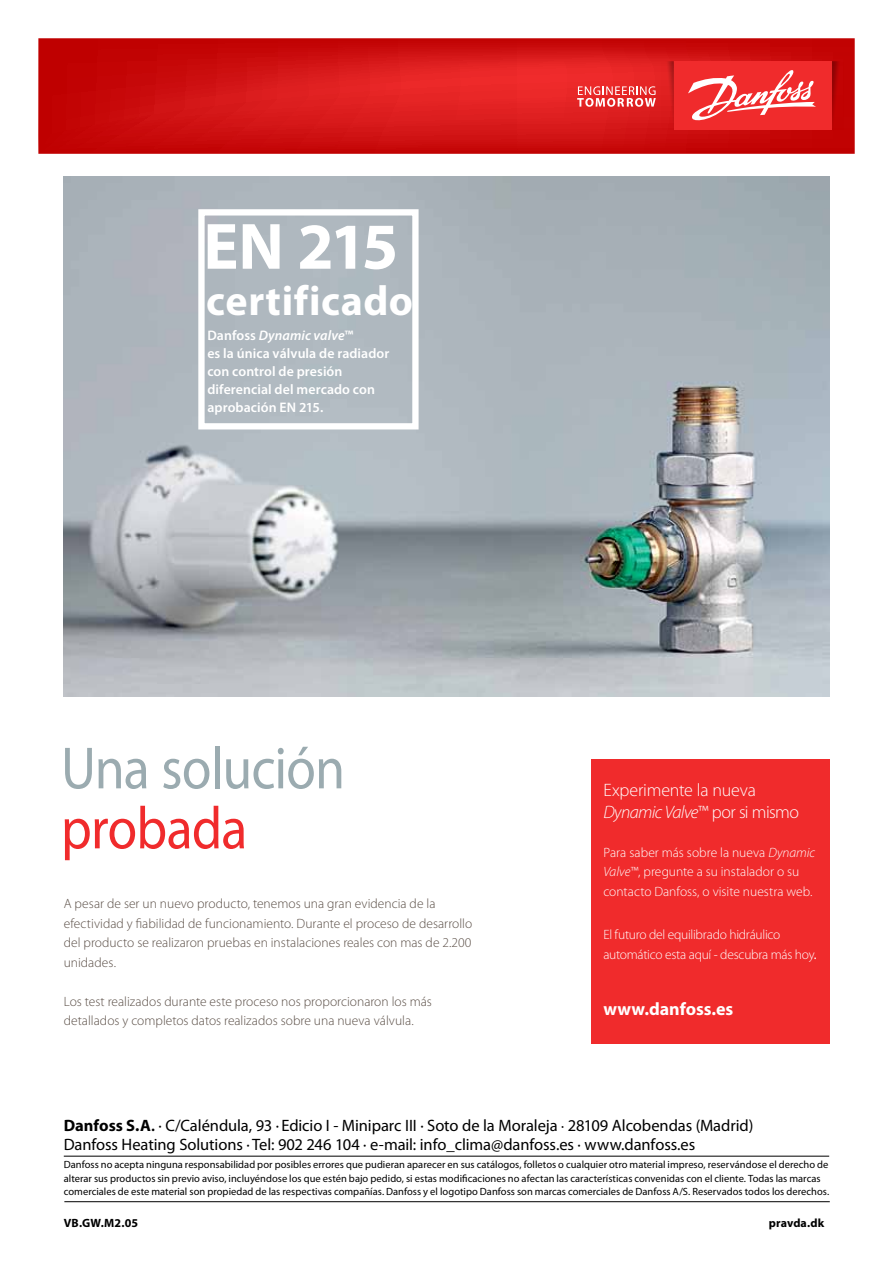
<style>
.page{position:relative;width:893px;height:1263px;background:#fff}
.page>*{position:absolute;margin:0;border:0;box-sizing:border-box;transform-origin:0 0}
.t1{font:700 66px "Myriad Pro";color:#fff}
.t2{font:60px "Myriad Pro";letter-spacing:-.015em;color:#9babb0;scale:.9 1}
.t3{font:60px "Myriad Pro";letter-spacing:-.015em;color:#f02b2c;scale:.9 1}
.t4{font:700 42px "Myriad Pro";letter-spacing:.015em;color:#fff}
.t5{font:300 18px/22.5px "Myriad Pro";letter-spacing:-.015em;color:#fff}
.t6{font:700 18px "Myriad Pro";color:#fff}
.t7{font:16.5px/19.5px "Myriad Pro";letter-spacing:-.005em;color:#000}
.t8{font:600 13.8px/18px "Myriad Pro";letter-spacing:.005em;color:#fff}
.t9{font:300 13.5px/19.5px "Myriad Pro";color:#5b4f47}
.t10{font:300 13.5px/19.5px "Myriad Pro";letter-spacing:-.01em;color:#fff}
.t11{font:700 12px "Myriad Pro";letter-spacing:.005em;color:#000}
.t12{font:10.5px/13.5px "Myriad Pro";color:#000}
.s1{font-style:italic}
.s2{font-weight:400}
.s3{font-weight:700}
.s4{font-weight:600}
.s5{font-size:15.3px}
</style>
<div class="page">
<div style="left:591px;top:759px;width:238px;height:285px;background:#f02b2c"></div>
<img style="left:64px;top:176px;width:765px;height:521px">
<div style="left:198px;top:209px;width:221px;height:220px;border:6px solid #fff"></div>
<hr style="left:64px;top:1156px;width:765px;height:1px;background:#000">
<hr style="left:64px;top:1201px;width:766px;height:1px;background:#000">
<svg style="left:38px;top:38px;width:817px;height:116px;background:#cf1212"></svg>
<svg style="left:832px;top:61px;width:12px;height:69px"></svg>
<div style="left:674px;top:61px;width:158px;height:69px;background:#f02b2c"></div>
<svg style="left:577px;top:61px;width:97px;height:69px;background:#e23334"></svg>
<svg style="left:688px;top:70px;width:128px;height:51px"></svg>
<h1 class="t1" style="left:203px;top:203px;width:197px">EN 215</h1>
<h3 class="t4" style="left:206px;top:274px;width:208px">certificado</h3>
<h3 class="t8" style="left:207px;top:325px;width:183px">Danfoss <span class="s1">Dynamic valve</span>™<br>es la única válvula de radiador con control de presión diferencial del mercado con aprobación EN 215.</h3>
<h2 class="t2" style="left:61px;top:731px;width:317px">Una solución</h2>
<h2 class="t3" style="left:61px;top:791px;width:208px">probada</h2>
<p class="t9" style="left:64px;top:894px;width:410px">A pesar de ser un nuevo producto, tenemos una gran evidencia de la efectividad y fiabilidad de funcionamiento. Durante el proceso de desarrollo del producto se realizaron pruebas en instalaciones reales con mas de 2.200 unidades.</p>
<p class="t9" style="left:64px;top:992px;width:370px">Los test realizados durante este proceso nos proporcionaron los más detallados y completos datos realizados sobre una nueva válvula.</p>
<h3 class="t5" style="left:603px;top:779px;width:197px">Experimente la nueva<br><span class="s1">Dynamic Valve</span>™ por si mismo</h3>
<p class="t10" style="left:603px;top:843px;width:213px">Para saber más sobre la nueva <span class="s1">Dynamic<br>Valve</span>™, pregunte a su instalador o su contacto Danfoss, o visite nuestra web.</p>
<p class="t10" style="left:603px;top:925px;width:215px">El futuro del equilibrado hidráulico automático esta aquí - descubra más hoy<span class="s2">.</span></p>
<h3 class="t6" style="left:603px;top:997px;width:132px">www.danfoss.es</h3>
<h3 class="t7" style="left:64px;top:1115px;width:691px"><span class="s3">Danfoss S.A</span><span class="s4">.</span> ∙ C/Caléndula, 93 ∙ Edicio I - Miniparc III ∙ Soto de la Moraleja <span class="s5">∙</span> 28109 Alcobendas (Madrid)<br>Danfoss Heating Solutions ∙ Tel: 902 246 104 ∙ e-mail: info_clima@danfoss.es ∙ www.danfoss.es</h3>
<p class="t12" style="left:64px;top:1157px;width:767px">Danfoss no acepta ninguna responsabilidad por posibles errores que pudieran aparecer en sus catálogos, folletos o cualquier otro material impreso, reservándose el derecho de alterar sus productos sin previo aviso, incluyéndose los que estén bajo pedido, si estas modificaciones no afectan las características convenidas con el cliente. Todas las marcas comerciales de este material son propiedad de las respectivas compañías. Danfoss y el logotipo Danfoss son marcas comerciales de Danfoss A/S. Reservados todos los derechos.</p>
<p class="t11" style="left:769px;top:1215px;width:57px">pravda.dk</p>
<p class="t11" style="left:64px;top:1215px;width:76px">VB.GW.M2.05</p>
</div>
